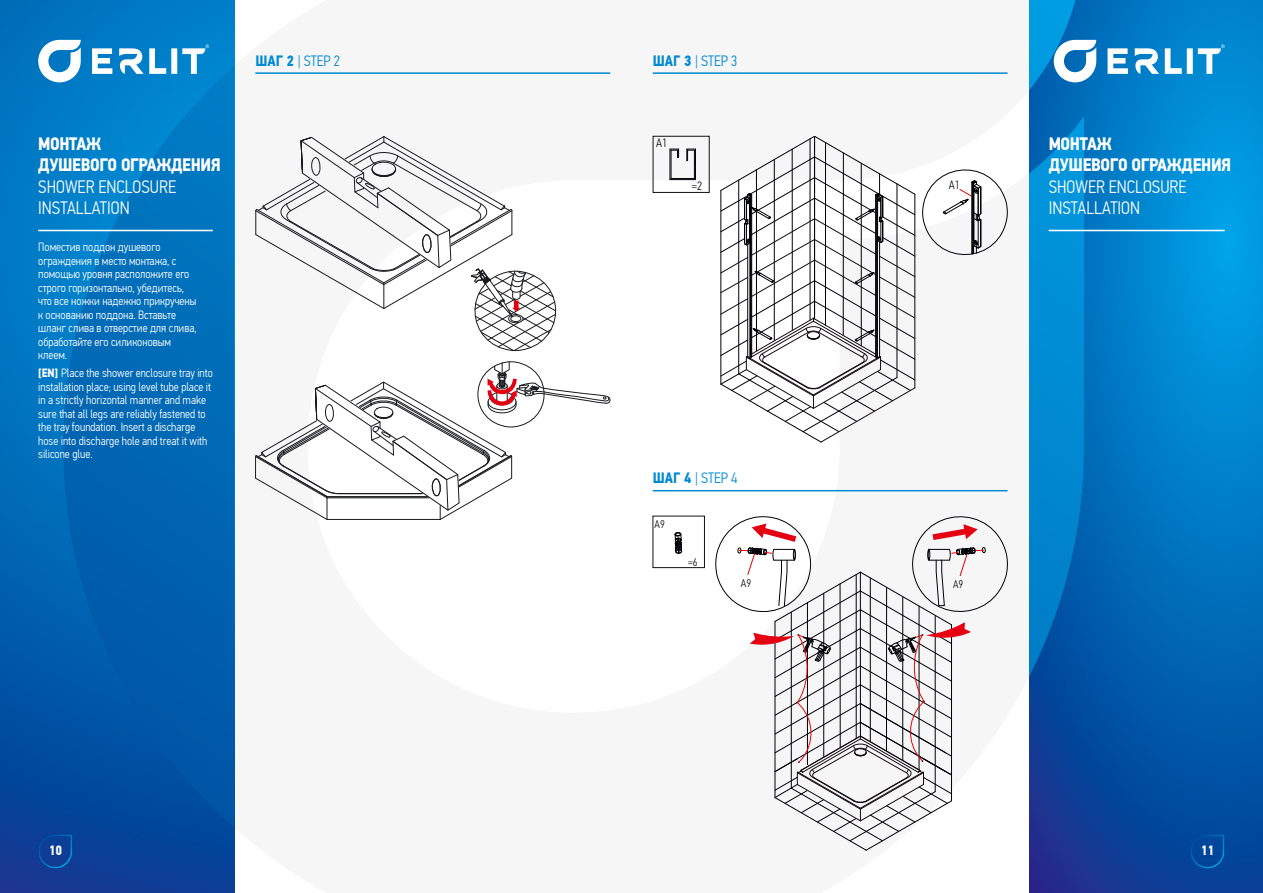
<style>
.page{position:relative;width:1263px;height:893px;background:#fff}
.page>*{position:absolute;margin:0;border:0;box-sizing:border-box;transform-origin:0 0}
.t1{font:300 18px/21.6px "PF Din Text Cond Pro";color:#fff}
.t2{font:700 18px/21.6px "PF Din Text Cond Pro";letter-spacing:-.02em;color:#fff}
.t3{font:300 15px "PF Din Text Cond Pro";color:#008ad2}
.t4{font:700 13.5px "PF Din Text Cond Pro";color:#fff}
.t5{font:300 12.15px "PF Din Text Cond Pro";color:#131015}
.t6{font:300 12px/13.5px "PF Din Text Cond Pro";color:#fff}
.t7{font:300 11.25px "PF Din Text Cond Pro";color:#131015}
.s1{font-weight:700}
</style>
<div class="page">
<img style="left:0;top:0;width:234px;height:893px">
<img style="left:203px;top:797px;width:31px;height:31px">
<img style="left:1029px;top:0;width:234px;height:893px">
<img style="left:1029px;top:143px;width:32px;height:534px">
<svg style="left:38px;top:40px;width:43px;height:42px"></svg>
<svg style="left:92px;top:44px;width:117px;height:30px"></svg>
<svg style="left:1054px;top:40px;width:42px;height:42px"></svg>
<svg style="left:1107px;top:44px;width:118px;height:30px"></svg>
<img style="left:38px;top:834px;width:34px;height:34px">
<img style="left:1190px;top:834px;width:34px;height:34px">
<hr style="left:255px;top:72px;width:355px;height:2px;background:#008ad2">
<hr style="left:653px;top:72px;width:355px;height:2px;background:#008ad2">
<hr style="left:653px;top:490px;width:355px;height:1px;background:#008ad2">
<hr style="left:38px;top:230px;width:175px;height:1px;background:#fff">
<hr style="left:1049px;top:230px;width:176px;height:1px;background:#fff">
<div style="left:653px;top:136px;width:56px;height:57px;border:1px solid #131015"></div>
<hr style="left:695px;top:149px;width:1px;height:31px;background:#000007">
<svg style="left:670px;top:149px;width:25px;height:31px"></svg>
<svg style="left:922px;top:169px;width:85px;height:87px"></svg>
<svg style="left:720px;top:136px;width:195px;height:307px"></svg>
<svg style="left:674px;top:532px;width:8px;height:22px"></svg>
<div style="left:653px;top:516px;width:52px;height:52px;border:1px solid #131015"></div>
<svg style="left:715px;top:516px;width:293px;height:335px"></svg>
<svg style="left:255px;top:136px;width:302px;height:215px"></svg>
<svg style="left:255px;top:361px;width:356px;height:159px"></svg>
<h1 class="t2" style="left:38px;top:133px;width:184px">МОНТАЖ<br>ДУШЕВОГО ОГРАЖДЕНИЯ</h1>
<h1 class="t1" style="left:38px;top:177px;width:139px">SHOWER ENCLOSURE<br>INSTALLATION</h1>
<p class="t6" style="left:38px;top:241px;width:160px">Поместив поддон душевого ограждения в место монтажа, с помощью уровня расположите его строго горизонтально, убедитесь, что все ножки надежно прикручены к основанию поддона. Вставьте шланг слива в отверстие для слива, обработайте его силиконовым клеем.</p>
<p class="t6" style="left:38px;top:367px;width:176px"><span class="s1">[EN]</span> Place the shower enclosure tray into installation place; using level tube place it in a strictly horizontal manner and make sure that all legs are reliably fastened to the tray foundation. Insert a discharge hose into discharge hole and treat it with silicone glue.</p>
<p class="t3" style="left:255px;top:55px;width:86px"><span class="s1">ШАГ 2</span> | STEP 2</p>
<p class="t3" style="left:653px;top:55px;width:86px"><span class="s1">ШАГ 3</span> | STEP 3</p>
<p class="t5" style="left:656px;top:135px;width:13px">A1</p>
<p class="t5" style="left:692px;top:178px;width:12px">=2</p>
<p class="t5" style="left:949px;top:177px;width:13px">A1</p>
<p class="t3" style="left:653px;top:473px;width:86px"><span class="s1">ШАГ 4</span> | STEP 4</p>
<p class="t7" style="left:654px;top:518px;width:12px">A9</p>
<p class="t7" style="left:688px;top:555px;width:11px">=6</p>
<p class="t7" style="left:741px;top:576px;width:12px">A9</p>
<p class="t7" style="left:953px;top:577px;width:12px">A9</p>
<h1 class="t2" style="left:1049px;top:133px;width:184px">МОНТАЖ<br>ДУШЕВОГО ОГРАЖДЕНИЯ</h1>
<h1 class="t1" style="left:1049px;top:177px;width:139px">SHOWER ENCLOSURE<br>INSTALLATION</h1>
<p class="t4" style="left:49px;top:845px;width:15px">10</p>
<p class="t4" style="left:1201px;top:845px;width:15px">11</p>
</div>
